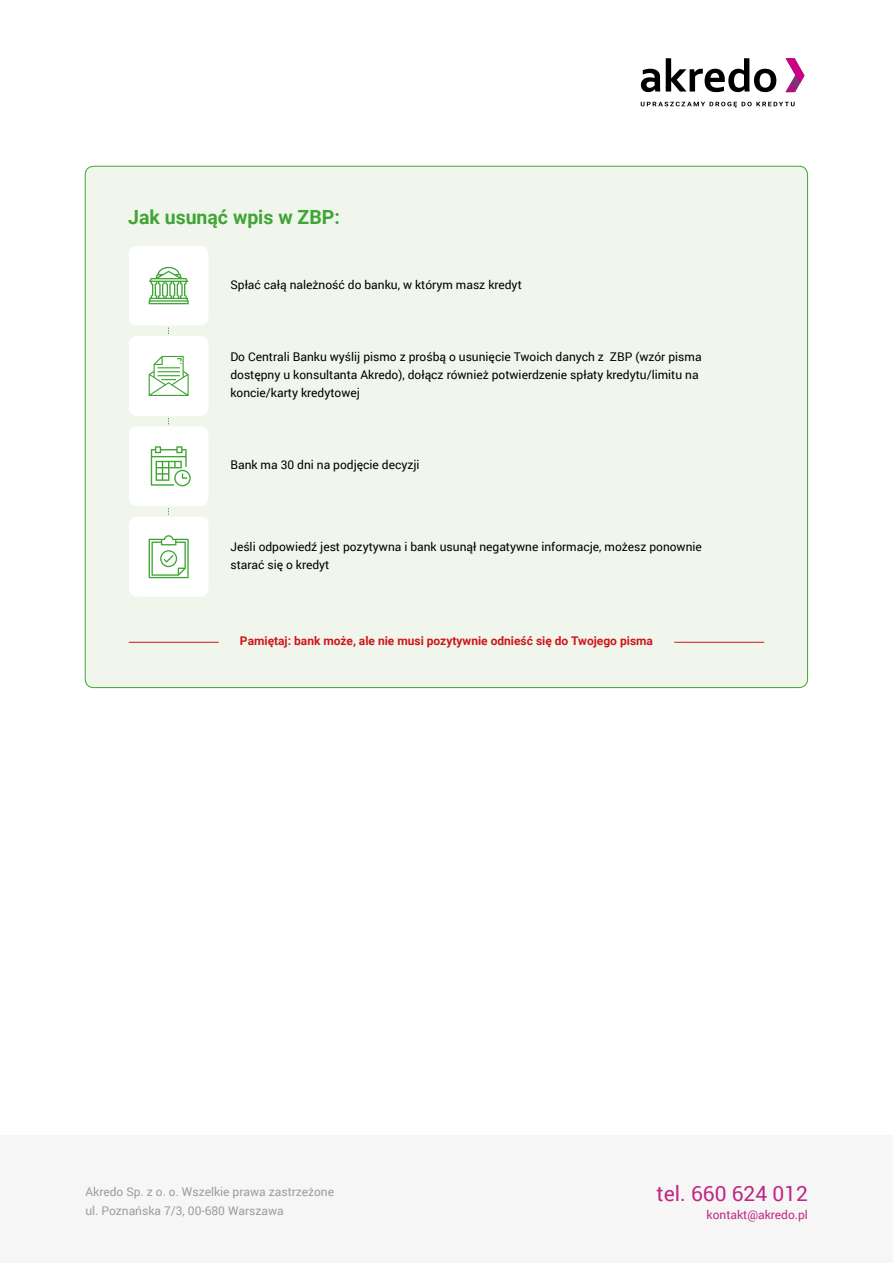
<style>
.page{position:relative;width:893px;height:1263px;background:#fff}
.page>*{position:absolute;margin:0;border:0;box-sizing:border-box;transform-origin:0 0}
.t1{font:21px "Roboto";color:#c12886}
.t2{font:700 19.5px "Roboto";color:#3fa535}
.t3{font:12px/18px "Roboto";color:#000}
.t4{font:12px/18px "Roboto";color:#9d9d9c}
.t5{font:700 12px "Roboto";color:#cd171a}
.t6{font:12px "Roboto";color:#c12886}
</style>
<div class="page">
<div style="left:85px;top:166px;width:722px;height:522px;background:#f1f6ec;border-radius:9px"></div>
<div style="left:129px;top:336px;width:80px;height:80px;background:#fff;border-radius:9px"></div>
<svg style="left:148px;top:356px;width:41px;height:40px"></svg>
<div style="left:129px;top:246px;width:80px;height:79px;background:#fff;border-radius:9px"></div>
<svg style="left:149px;top:267px;width:40px;height:37px"></svg>
<div style="left:129px;top:426px;width:80px;height:80px;background:#fff;border-radius:9px"></div>
<svg style="left:151px;top:446px;width:40px;height:40px"></svg>
<div style="left:129px;top:517px;width:80px;height:80px;background:#fff;border-radius:9px"></div>
<svg style="left:149px;top:535px;width:40px;height:43px"></svg>
<div style="left:0;top:1135px;width:893px;height:128px;background:#f6f6f6"></div>
<hr style="left:129px;top:642px;width:90px;height:1px;background:#cd171a">
<hr style="left:674px;top:642px;width:90px;height:1px;background:#cd171a">
<svg style="left:641px;top:69px;width:19px;height:23px"></svg>
<svg style="left:666px;top:58px;width:110px;height:34px"></svg>
<svg style="left:785px;top:58px;width:19px;height:34px"></svg>
<svg style="left:641px;top:102px;width:154px;height:6px"></svg>
<h2 class="t2" style="left:128px;top:203px;width:213px">Jak usunąć wpis w ZBP:</h2>
<p class="t3" style="left:230px;top:275px;width:293px">Spłać całą należność do banku, w którym masz kredyt</p>
<p class="t3" style="left:230px;top:347px;width:473px">Do Centrali Banku wyślij pismo z prośbą o usunięcie Twoich danych z ZBP (wzór pisma dostępny u konsultanta Akredo), dołącz również potwierdzenie spłaty kredytu/limitu na koncie/karty kredytowej</p>
<p class="t3" style="left:230px;top:456px;width:191px">Bank ma 30 dni na podjęcie decyzji</p>
<p class="t3" style="left:230px;top:537px;width:473px">Jeśli odpowiedź jest pozytywna i bank usunął negatywne informacje, możesz ponownie starać się o kredyt</p>
<p class="t5" style="left:240px;top:633px;width:414px">Pamiętaj: bank może, ale nie musi pozytywnie odnieść się do Twojego pisma</p>
<p class="t4" style="left:85px;top:1183px;width:250px">Akredo Sp. z o. o. Wszelkie prawa zastrzeżone ul. Poznańska 7/3, 00-680 Warszawa</p>
<h1 class="t1" style="left:657px;top:1179px;width:153px">tel. 660 624 012</h1>
<p class="t6" style="left:707px;top:1206px;width:103px">kontakt@akredo.pl</p>
</div>
